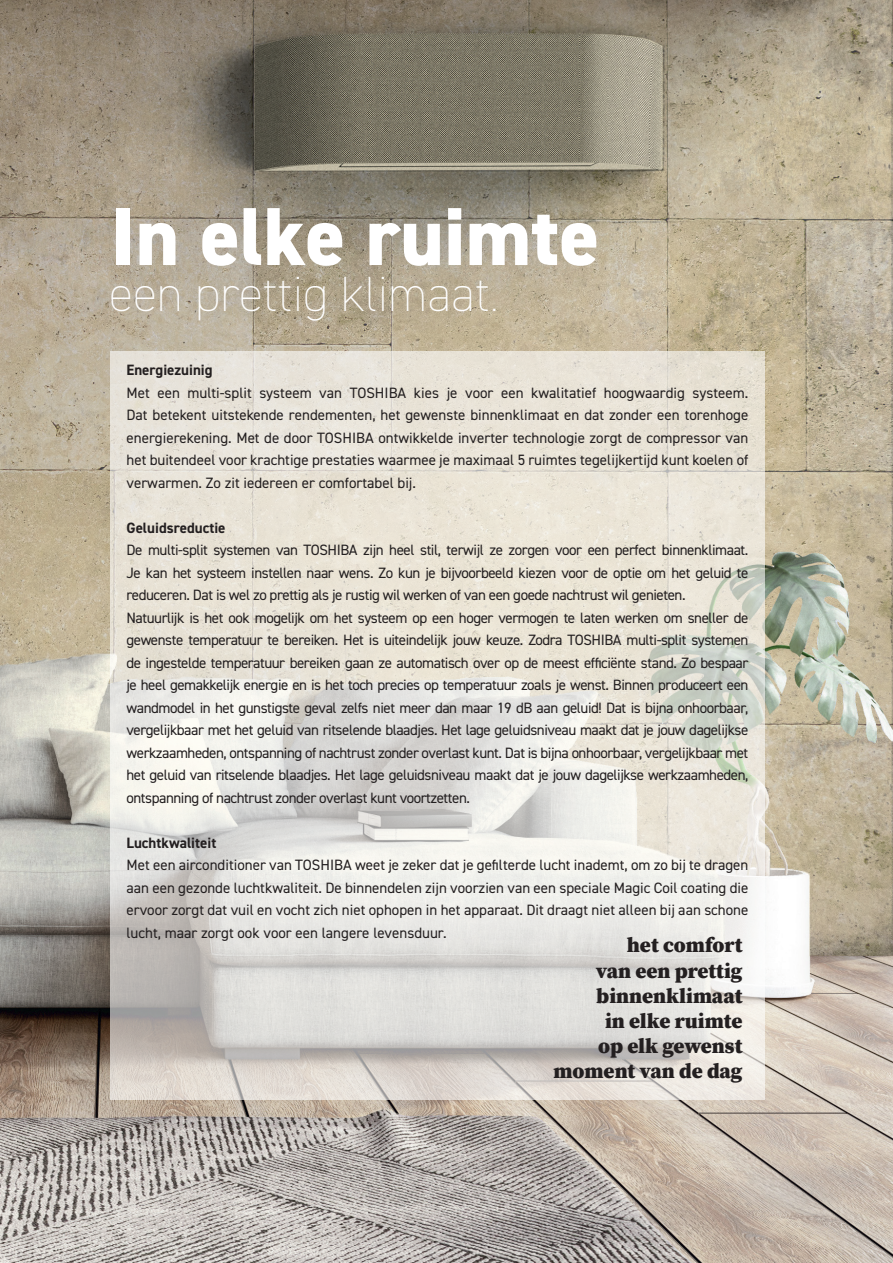
<style>
.page{position:relative;width:893px;height:1263px;background:#fff}
.page>*{position:absolute;margin:0;border:0;box-sizing:border-box;transform-origin:0 0}
.t1{font:800 82.5px "DIN2014";color:#fff}
.t2{font:200 49.5px "DIN2014";color:#fff}
.t3{font:21px/25.2px "Source Serif Variable";color:#231f20;text-align:right}
.t4{font:15px/22.5px "DIN2014";letter-spacing:-.03em;color:#231f20;text-align:justify}
.t5{font:700 15px "DIN2014";color:#231f20}
</style>
<div class="page">
<img style="left:0;top:0;width:893px;height:1263px">
<svg style="left:111px;top:352px;width:654px;height:748px;background:#e3e0d8"></svg>
<h1 class="t1" style="left:111px;top:182px;width:490px">In elke ruimte</h1>
<h2 class="t2" style="left:109px;top:264px;width:391px">een prettig klimaat.</h2>
<p class="t5" style="left:126px;top:360px;width:88px">Energiezuinig</p>
<p class="t4" style="left:126px;top:381px;width:623px">Met een multi-split systeem van TOSHIBA kies je voor een kwalitatief hoogwaardig systeem.<br>Dat betekent uitstekende rendementen, het gewenste binnenklimaat en dat zonder een torenhoge energierekening. Met de door TOSHIBA ontwikkelde inverter technologie zorgt de compressor van het buitendeel voor krachtige prestaties waarmee je maximaal 5 ruimtes tegelijkertijd kunt koelen of verwarmen. Zo zit iedereen er comfortabel bij.</p>
<p class="t5" style="left:126px;top:517px;width:101px">Geluidsreductie</p>
<p class="t4" style="left:126px;top:538px;width:623px;text-align:left">De multi-split systemen van TOSHIBA zijn heel stil, terwijl ze zorgen voor een perfect binnenklimaat.<br>Je kan het systeem instellen naar wens. Zo kun je bijvoorbeeld kiezen voor de optie om het geluid te reduceren. Dat is wel zo prettig als je rustig wil werken of van een goede nachtrust wil genieten.<br>Natuurlijk is het ook mogelijk om het systeem op een hoger vermogen te laten werken om sneller de gewenste temperatuur te bereiken. Het is uiteindelijk jouw keuze. Zodra TOSHIBA multi-split systemen de ingestelde temperatuur bereiken gaan ze automatisch over op de meest efficiënte stand. Zo bespaar je heel gemakkelijk energie en is het toch precies op temperatuur zoals je wenst. Binnen produceert een wandmodel in het gunstigste geval zelfs niet meer dan maar 19 dB aan geluid! Dat is bijna onhoorbaar, vergelijkbaar met het geluid van ritselende blaadjes. Het lage geluidsniveau maakt dat je jouw dagelijkse werkzaamheden, ontspanning of nachtrust zonder overlast kunt. Dat is bijna onhoorbaar, vergelijkbaar met het geluid van ritselende blaadjes. Het lage geluidsniveau maakt dat je jouw dagelijkse werkzaamheden, ontspanning of nachtrust zonder overlast kunt voortzetten.</p>
<p class="t5" style="left:126px;top:832px;width:91px">Luchtkwaliteit</p>
<p class="t4" style="left:126px;top:853px;width:623px">Met een airconditioner van TOSHIBA weet je zeker dat je gefilterde lucht inademt, om zo bij te dragen aan een gezonde luchtkwaliteit. De binnendelen zijn voorzien van een speciale Magic Coil coating die ervoor zorgt dat vuil en vocht zich niet ophopen in het apparaat. Dit draagt niet alleen bij aan schone lucht, maar zorgt ook voor een langere levensduur.</p>
<h3 class="t3" style="left:553px;top:933px;width:191px">het comfort<br>van een prettig binnenklimaat<br>in elke ruimte<br>op elk gewenst moment van de dag</h3>
</div>
